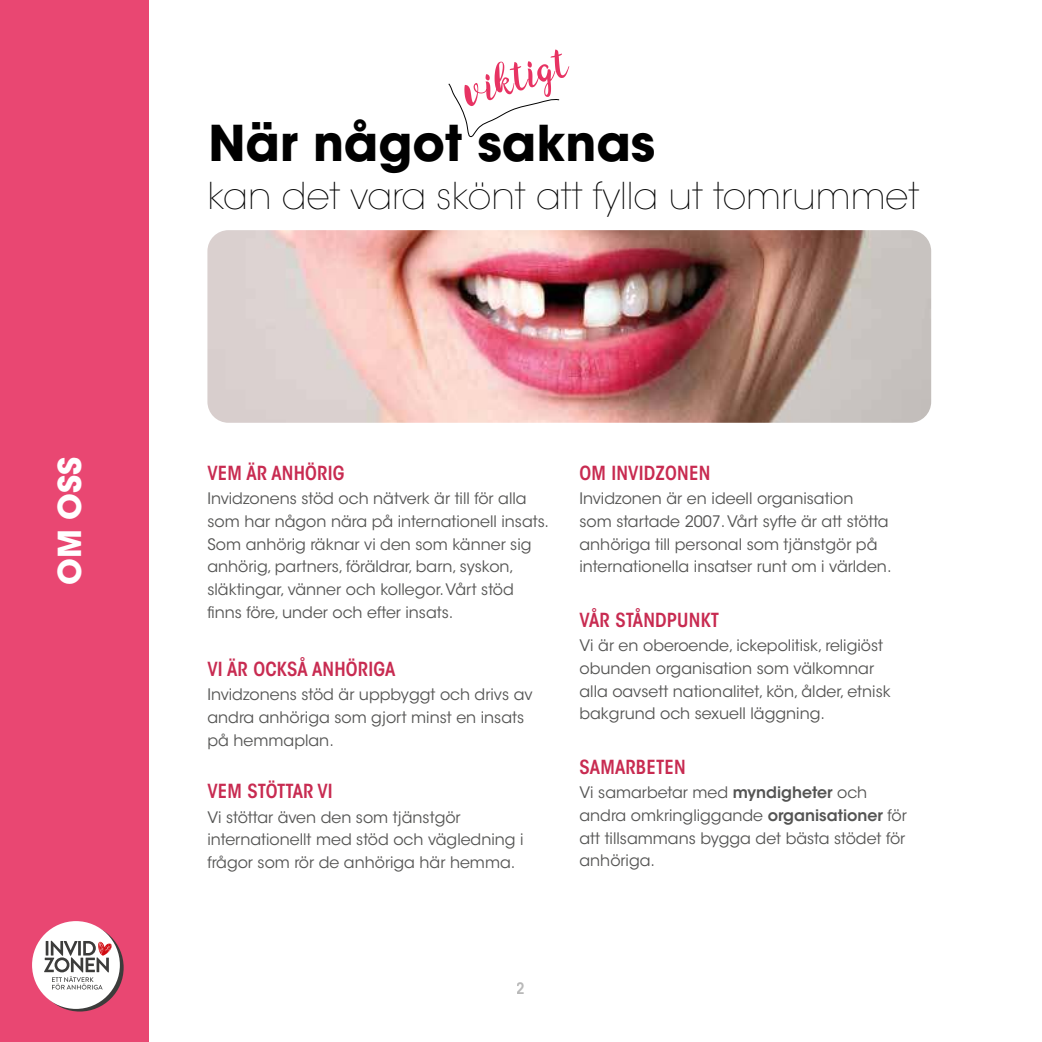
<style>
.page{position:relative;width:1042px;height:1042px;background:#fff}
.page>*{position:absolute;margin:0;border:0;box-sizing:border-box;transform-origin:0 0}
.t1{font:700 49px "ITC Avant Garde Std";color:#000}
.t2{font:200 36.75px "ITC Avant Garde Std";color:#000}
.t3{font:700 31.5px "ITC Avant Garde Std";color:#fff}
.t4{font:600 condensed 19.25px "ITC Avant Garde Std";letter-spacing:.01em;color:#c82b51}
.t5{font:15.75px/22.8px "ITC Avant Garde Std";color:#545453}
.t6{font:600 condensed 15.75px "ITC Avant Garde Std";color:#9a9a9a}
.s1{font-weight:600}
</style>
<div class="page">
<img style="left:207px;top:230px;width:724px;height:193px">
<svg style="left:448px;top:50px;width:121px;height:88px"></svg>
<div style="left:0;top:0;width:149px;height:1042px;background:#e94772"></div>
<svg style="left:36px;top:924px;width:88px;height:87px"></svg>
<div style="left:32px;top:921px;width:88px;height:88px;background:#fff;border-radius:50%"></div>
<svg style="left:44px;top:941px;width:68px;height:48px"></svg>
<h3 class="t3" style="left:52px;top:585px;width:130px;rotate:-90deg">OM OSS</h3>
<h1 class="t1" style="left:208px;top:111px;width:448px">När något saknas</h1>
<h2 class="t2" style="left:207px;top:181px;width:713px">kan det vara skönt att fylla ut tomrummet</h2>
<p class="t4" style="left:207px;top:462px;width:139px">VEM ÄR ANHÖRIG</p>
<p class="t5" style="left:207px;top:488px;width:343px">Invidzonens stöd och nätverk är till för alla som har någon nära på internationell insats.<br>Som anhörig räknar vi den som känner sig anhörig, partners, föräldrar, barn, syskon, släktingar, vänner och kollegor. Vårt stöd finns före, under och efter insats.</p>
<p class="t4" style="left:207px;top:658px;width:189px">VI ÄR OCKSÅ ANHÖRIGA</p>
<p class="t5" style="left:207px;top:684px;width:327px">Invidzonens stöd är uppbyggt och drivs av andra anhöriga som gjort minst en insats på hemmaplan.</p>
<p class="t4" style="left:207px;top:780px;width:127px">VEM STÖTTAR VI</p>
<p class="t5" style="left:207px;top:807px;width:318px">Vi stöttar även den som tjänstgör internationellt med stöd och vägledning i frågor som rör de anhöriga här hemma.</p>
<p class="t4" style="left:579px;top:462px;width:132px">OM INVIDZONEN</p>
<p class="t5" style="left:579px;top:488px;width:314px">Invidzonen är en ideell organisation<br>som startade 2007. Vårt syfte är att stötta anhöriga till personal som tjänstgör på internationella insatser runt om i världen.</p>
<p class="t4" style="left:579px;top:609px;width:141px">VÅR STÅNDPUNKT</p>
<p class="t5" style="left:579px;top:635px;width:313px">Vi är en oberoende, ickepolitisk, religiöst obunden organisation som välkomnar alla oavsett nationalitet, kön, ålder, etnisk bakgrund och sexuell läggning.</p>
<p class="t4" style="left:579px;top:756px;width:108px">SAMARBETEN</p>
<p class="t5" style="left:579px;top:782px;width:329px">Vi samarbetar med <span class="s1">myndigheter</span> och andra omkringliggande <span class="s1">organisationer</span> för att tillsammans bygga det bästa stödet för anhöriga.</p>
<p class="t6" style="left:517px;top:979px;width:10px">2</p>
</div>
